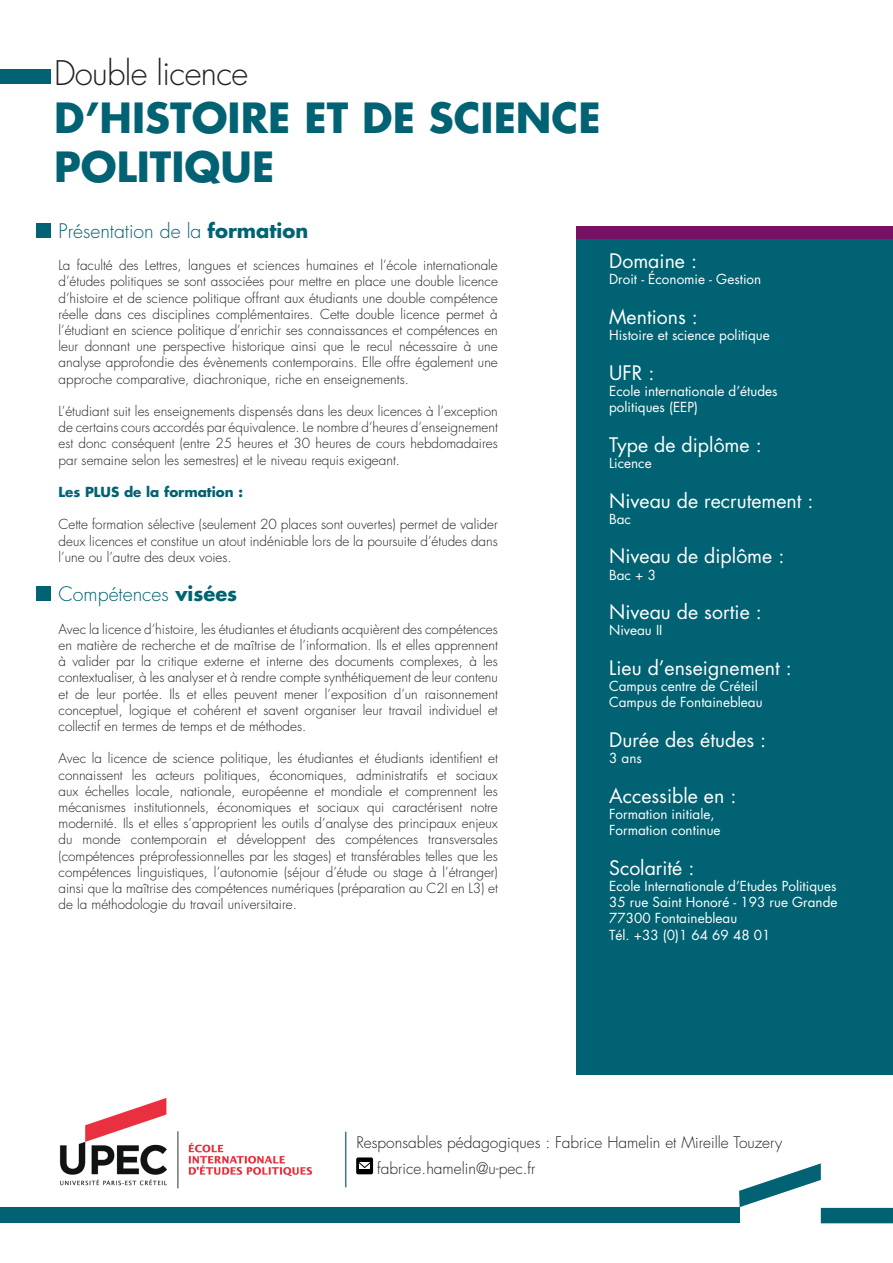
<style>
.page{position:relative;width:893px;height:1263px;background:#fff}
.page>*{position:absolute;margin:0;border:0;box-sizing:border-box;transform-origin:0 0}
.t1{font:700 40.5px/48.6px "Futura";color:#006272}
.t2{font:300 33px "Futura";letter-spacing:-.02em;color:#231f20}
.t3{font:19.5px "Futura";color:#fff}
.t4{font:300 19.5px "Futura";color:#006272}
.t5{font:300 15.45px "Futura";color:#231f20}
.t6{font:300 13.5px/16.2px "Futura";color:#231f20;text-align:justify}
.t7{font:13.5px "Futura";color:#fff}
.t8{font:700 13.5px "Futura";color:#006272}
.s1{font-weight:700}
</style>
<div class="page">
<div style="left:577px;top:226px;width:316px;height:849px;background:#006272"></div>
<div style="left:577px;top:226px;width:316px;height:13px;background:#761166"></div>
<div style="left:36px;top:223px;width:15px;height:15px;background:#006272"></div>
<div style="left:36px;top:586px;width:15px;height:15px;background:#006272"></div>
<div style="left:0;top:69px;width:51px;height:15px;background:#006272"></div>
<svg style="left:739px;top:1163px;width:82px;height:44px"></svg>
<div style="left:821px;top:1208px;width:72px;height:15px;background:#006272"></div>
<div style="left:0;top:1208px;width:739px;height:15px;background:#006272"></div>
<div style="left:356px;top:1157px;width:17px;height:17px;background:#000;border-radius:2px"></div>
<div style="left:359px;top:1162px;width:11px;height:7px;background:#fff"></div>
<svg style="left:359px;top:1162px;width:11px;height:6px"></svg>
<hr style="left:345px;top:1132px;width:1px;height:55px;background:#006272">
<img style="left:59px;top:1098px;width:254px;height:91px">
<p class="t2" style="left:54px;top:53px;width:196px">Double licence</p>
<p class="t1" style="left:54px;top:93px;width:548px">D’HISTOIRE ET DE SCIENCE<br>POLITIQUE</p>
<p class="t4" style="left:59px;top:219px;width:251px">Présentation de la <span class="s1">formation</span></p>
<p class="t6" style="left:59px;top:258px;width:441px">La faculté des Lettres, langues et sciences humaines et l’école internationale d’études politiques se sont associées pour mettre en place une double licence d’histoire et de science politique offrant aux étudiants une double compétence réelle dans ces disciplines complémentaires. Cette double licence permet à l’étudiant en science politique d’enrichir ses connaissances et compétences en leur donnant une perspective historique ainsi que le recul nécessaire à une analyse approfondie des évènements contemporains. Elle offre également une approche comparative, diachronique, riche en enseignements.</p>
<p class="t6" style="left:59px;top:403px;width:441px">L’étudiant suit les enseignements dispensés dans les deux licences à l’exception de certains cours accordés par équivalence. Le nombre d’heures d’enseignement est donc conséquent (entre 25 heures et 30 heures de cours hebdomadaires par semaine selon les semestres) et le niveau requis exigeant.</p>
<p class="t8" style="left:59px;top:483px;width:186px">Les PLUS de la formation :</p>
<p class="t6" style="left:59px;top:517px;width:441px">Cette formation sélective (seulement 20 places sont ouvertes) permet de valider deux licences et constitue un atout indéniable lors de la poursuite d’études dans l’une ou l’autre des deux voies.</p>
<p class="t4" style="left:59px;top:582px;width:180px">Compétences <span class="s1">visées</span></p>
<p class="t6" style="left:59px;top:621px;width:441px">Avec la licence d‘histoire, les étudiantes et étudiants acquièrent des compétences en matière de recherche et de maîtrise de l’information. Ils et elles apprennent à valider par la critique externe et interne des documents complexes, à les contextualiser, à les analyser et à rendre compte synthétiquement de leur contenu et de leur portée. Ils et elles peuvent mener l’exposition d’un raisonnement conceptuel, logique et cohérent et savent organiser leur travail individuel et collectif en termes de temps et de méthodes.</p>
<p class="t6" style="left:59px;top:751px;width:441px">Avec la licence de science politique, les étudiantes et étudiants identifient et connaissent les acteurs politiques, économiques, administratifs et sociaux aux échelles locale, nationale, européenne et mondiale et comprennent les mécanismes institutionnels, économiques et sociaux qui caractérisent notre modernité. Ils et elles s’approprient les outils d’analyse des principaux enjeux du monde contemporain et développent des compétences transversales (compétences préprofessionnelles par les stages) et transférables telles que les compétences linguistiques, l’autonomie (séjour d’étude ou stage à l’étranger) ainsi que la maîtrise des compétences numériques (préparation au C2I en L3) et de la méthodologie du travail universitaire.</p>
<p class="t3" style="left:609px;top:248px;width:89px">Domaine :</p>
<p class="t7" style="left:609px;top:271px;width:154px">Droit - Économie - Gestion</p>
<p class="t3" style="left:609px;top:304px;width:90px">Mentions :</p>
<p class="t7" style="left:609px;top:327px;width:162px">Histoire et science politique</p>
<p class="t3" style="left:609px;top:360px;width:47px">UFR :</p>
<p class="t7" style="left:609px;top:382px;width:170px">Ecole internationale d’études</p>
<p class="t7" style="left:609px;top:399px;width:90px">politiques (EEP)</p>
<p class="t3" style="left:609px;top:432px;width:154px">Type de diplôme :</p>
<p class="t7" style="left:609px;top:454px;width:44px">Licence</p>
<p class="t3" style="left:609px;top:488px;width:206px">Niveau de recrutement :</p>
<p class="t7" style="left:609px;top:510px;width:23px">Bac</p>
<p class="t3" style="left:609px;top:544px;width:177px">Niveau de diplôme :</p>
<p class="t7" style="left:609px;top:566px;width:48px">Bac + 3</p>
<p class="t3" style="left:609px;top:599px;width:154px">Niveau de sortie :</p>
<p class="t7" style="left:609px;top:622px;width:55px">Niveau II</p>
<p class="t3" style="left:609px;top:655px;width:184px">Lieu d’enseignement :</p>
<p class="t7" style="left:609px;top:678px;width:150px">Campus centre de Créteil</p>
<p class="t7" style="left:609px;top:694px;width:155px">Campus de Fontainebleau</p>
<p class="t3" style="left:609px;top:727px;width:159px">Durée des études :</p>
<p class="t7" style="left:609px;top:750px;width:34px">3 ans</p>
<p class="t3" style="left:609px;top:783px;width:129px">Accessible en :</p>
<p class="t7" style="left:609px;top:805px;width:107px">Formation initiale,</p>
<p class="t7" style="left:609px;top:822px;width:113px">Formation continue</p>
<p class="t3" style="left:609px;top:855px;width:87px">Scolarité :</p>
<p class="t7" style="left:609px;top:877px;width:229px">Ecole Internationale d’Etudes Politiques</p>
<p class="t7" style="left:609px;top:894px;width:230px">35 rue Saint Honoré - 193 rue Grande</p>
<p class="t7" style="left:609px;top:910px;width:130px">77300 Fontainebleau</p>
<p class="t7" style="left:609px;top:926px;width:163px">Tél. +33 (0)1 64 69 48 01</p>
<p class="t5" style="left:356px;top:1133px;width:427px">Responsables pédagogiques : Fabrice Hamelin et Mireille Touzery</p>
<p class="t5" style="left:377px;top:1159px;width:160px">fabrice.hamelin@u-pec.fr</p>
</div>
